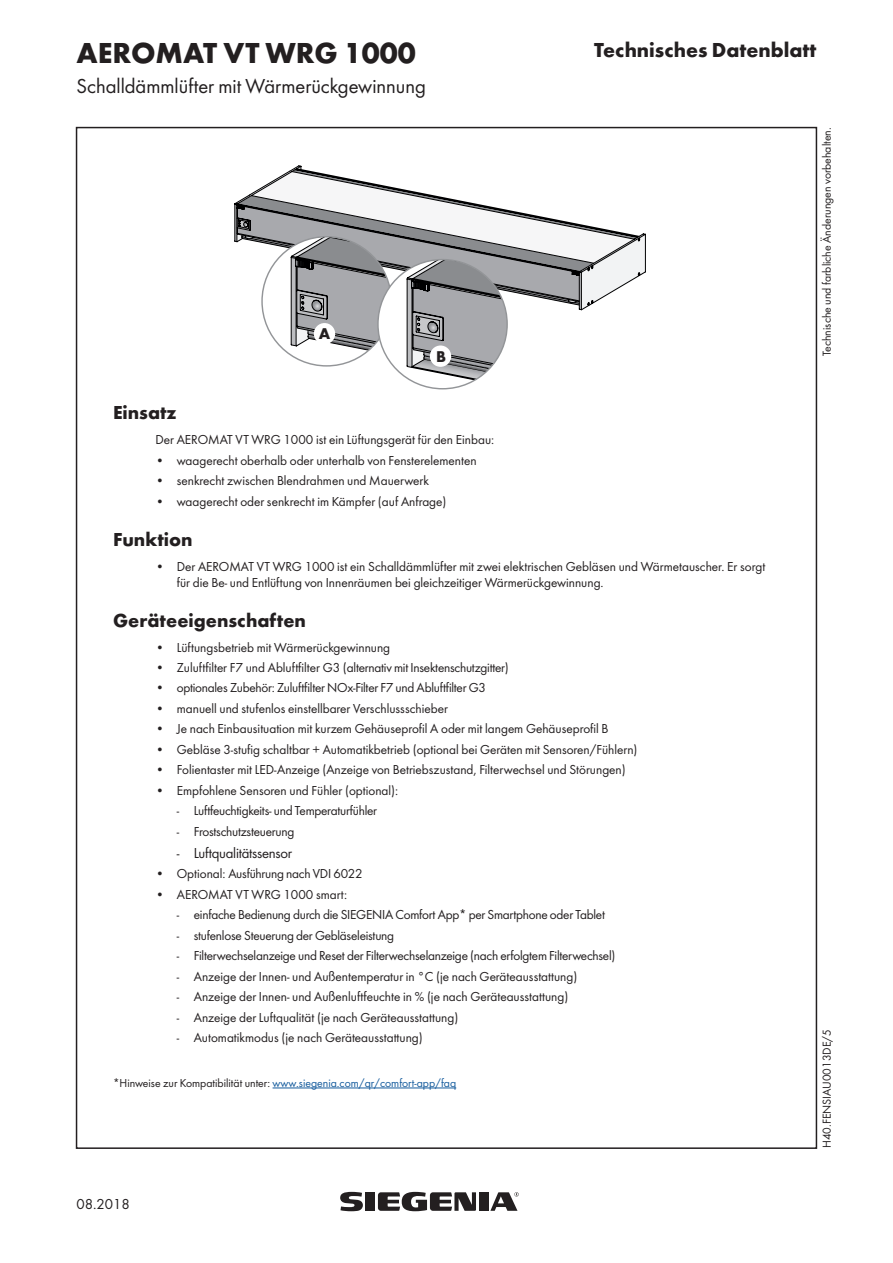
<style>
.page{position:relative;width:893px;height:1263px;background:#fff}
.page>*{position:absolute;margin:0;border:0;box-sizing:border-box;transform-origin:0 0}
.t1{font:700 30px "Futura";color:#231f20}
.t2{font:21px "Futura Boo";color:#231f20}
.t3{font:700 21px "Futura";color:#231f20}
.t4{font:700 19.5px "Futura";color:#231f20}
.t5{font:700 16.2px "Futura";color:#231f20}
.t6{font:15px "Futura Boo";letter-spacing:-.02em;color:#231f20}
.t7{font:13.5px/16.2px "Futura Boo";color:#231f20}
.t8{font:13.5px "Futura Boo";letter-spacing:-.02em;color:#231f20}
.t9{font:12px "Futura Boo";color:#175d9e}
.t10{font:12px "Futura Boo";color:#231f20}
.s1{color:#231f20}
</style>
<div class="page">
<div style="left:365px;top:1192px;width:10px;height:19px;background:#231f20"></div>
<svg style="left:340px;top:1192px;width:23px;height:19px"></svg>
<div style="left:479px;top:1192px;width:10px;height:19px;background:#231f20"></div>
<svg style="left:378px;top:1192px;width:98px;height:19px"></svg>
<svg style="left:490px;top:1192px;width:29px;height:19px"></svg>
<hr style="left:273px;top:1087px;width:183px;height:1px;background:#175d9e">
<svg style="left:235px;top:166px;width:410px;height:223px"></svg>
<div style="left:430px;top:345px;width:21px;height:22px;background:#fff;border-radius:50%"></div>
<h1 class="t1" style="left:77px;top:34px;width:341px">AEROMAT VT WRG 1000</h1>
<h2 class="t2" style="left:77px;top:73px;width:351px">Schalldämmlüfter mit Wärmerückgewinnung</h2>
<p class="t5" style="left:319px;top:323px;width:13px">A</p>
<p class="t5" style="left:436px;top:346px;width:12px">B</p>
<h2 class="t3" style="left:594px;top:36px;width:224px">Technisches Datenblatt</h2>
<p class="t10" style="left:820px;top:356px;width:230px;rotate:-90deg">Technische und farbliche Änderungen vorbehalten.</p>
<h3 class="t4" style="left:113px;top:401px;width:65px">Einsatz</h3>
<p class="t7" style="left:156px;top:431px;width:340px">Der AEROMAT VT WRG 1000 ist ein Lüftungsgerät für den Einbau:</p>
<p class="t7" style="left:156px;top:452px;width:323px">• waagerecht oberhalb oder unterhalb von Fensterelementen</p>
<p class="t7" style="left:156px;top:472px;width:275px">• senkrecht zwischen Blendrahmen und Mauerwerk</p>
<p class="t7" style="left:156px;top:493px;width:292px">• waagerecht oder senkrecht im Kämpfer (auf Anfrage)</p>
<h3 class="t4" style="left:113px;top:527px;width:81px">Funktion</h3>
<p class="t7" style="left:177px;top:558px;width:590px;text-indent:-21px">• Der AEROMAT VT WRG 1000 ist ein Schalldämmlüfter mit zwei elektrischen Gebläsen und Wärmetauscher. Er sorgt für die Be- und Entlüftung von Innenräumen bei gleichzeitiger Wärmerückgewinnung.</p>
<h3 class="t4" style="left:113px;top:608px;width:194px">Geräteeigenschaften</h3>
<p class="t7" style="left:156px;top:639px;width:236px">• Lüftungsbetrieb mit Wärmerückgewinnung</p>
<p class="t8" style="left:156px;top:659px;width:355px">• Zuluftfilter F7 und Abluftfilter G3 (alternativ mit Insektenschutzgitter)</p>
<p class="t8" style="left:156px;top:680px;width:332px">• optionales Zubehör: Zuluftfilter NOx-Filter F7 und Abluftfilter G3</p>
<p class="t7" style="left:156px;top:700px;width:294px">• manuell und stufenlos einstellbarer Verschlussschieber</p>
<p class="t7" style="left:156px;top:721px;width:454px">• Je nach Einbausituation mit kurzem Gehäuseprofil A oder mit langem Gehäuseprofil B</p>
<p class="t7" style="left:156px;top:741px;width:483px">• Gebläse 3-stufig schaltbar + Automatikbetrieb (optional bei Geräten mit Sensoren/Fühlern)</p>
<p class="t7" style="left:156px;top:762px;width:472px">• Folientaster mit LED-Anzeige (Anzeige von Betriebszustand, Filterwechsel und Störungen)</p>
<p class="t7" style="left:156px;top:782px;width:244px">• Empfohlene Sensoren und Fühler (optional):</p>
<p class="t8" style="left:177px;top:803px;width:202px">- Luftfeuchtigkeits- und Temperaturfühler</p>
<p class="t8" style="left:177px;top:823px;width:119px">- Frostschutzsteuerung</p>
<p class="t6" style="left:177px;top:844px;width:117px">- Luftqualitätssensor</p>
<p class="t8" style="left:156px;top:866px;width:209px">• Optional: Ausführung nach VDI 6022</p>
<p class="t7" style="left:156px;top:886px;width:193px">• AEROMAT VT WRG 1000 smart:</p>
<p class="t8" style="left:177px;top:907px;width:430px">- einfache Bedienung durch die SIEGENIA Comfort App* per Smartphone oder Tablet</p>
<p class="t8" style="left:177px;top:927px;width:219px">- stufenlose Steuerung der Gebläseleistung</p>
<p class="t8" style="left:177px;top:948px;width:440px">- Filterwechselanzeige und Reset der Filterwechselanzeige (nach erfolgtem Filterwechsel)</p>
<p class="t7" style="left:177px;top:968px;width:402px">- Anzeige der Innen- und Außentemperatur in °C (je nach Geräteausstattung)</p>
<p class="t7" style="left:177px;top:988px;width:393px">- Anzeige der Innen- und Außenluftfeuchte in % (je nach Geräteausstattung)</p>
<p class="t7" style="left:177px;top:1009px;width:283px">- Anzeige der Luftqualität (je nach Geräteausstattung)</p>
<p class="t7" style="left:177px;top:1029px;width:248px">- Automatikmodus (je nach Geräteausstattung)</p>
<p class="t9" style="left:113px;top:1075px;width:345px"><span class="s1">*Hinweise zur Kompatibilität unter:</span> www.siegenia.com/qr/comfort-app/faq</p>
<p class="t6" style="left:77px;top:1195px;width:55px">08.2018</p>
<p class="t10" style="left:820px;top:1148px;width:121px;rotate:-90deg">H40.FENSIAU0013DE/5</p>
</div>
